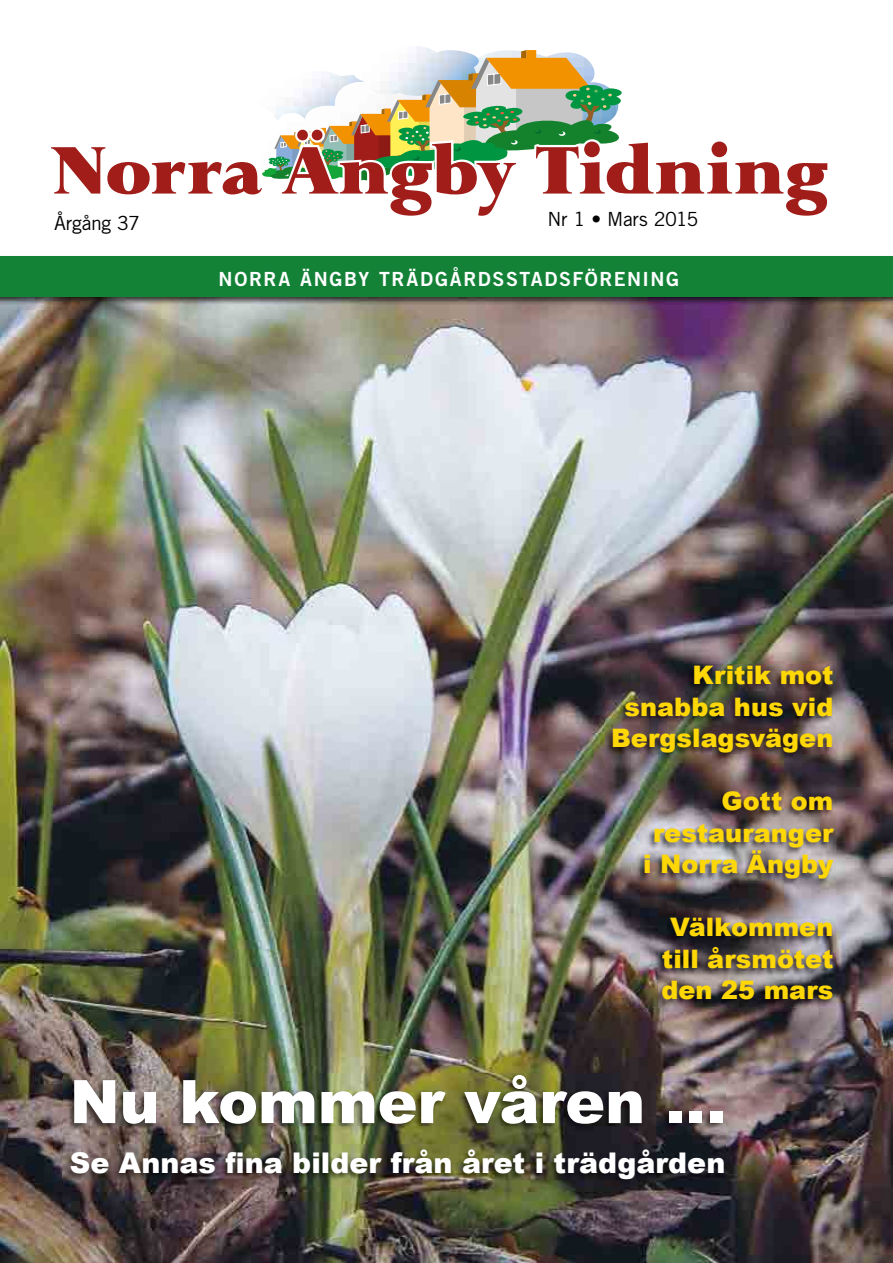
<style>
.page{position:relative;width:893px;height:1263px;background:#fff}
.page>*{position:absolute;margin:0;border:0;box-sizing:border-box;transform-origin:0 0}
.t1{font:900 76.5px "Lapidary 333 BT";letter-spacing:-.015em;color:#a11d1a}
.t2{font:900 60px "Arial";letter-spacing:-.005em;color:#fff}
.t3{font:900 28.5px "Arial";color:#fff}
.t4{font:900 25.5px/31.5px "Arial";color:#fed707;text-align:right}
.t5{font:19.5px "Trade Gothic LT Std Bd 2";letter-spacing:.085em;color:#fff}
.t6{font:19.5px "Trade Gothic LT Std";letter-spacing:-.015em;color:#000}
</style>
<div class="page">
<img style="left:0;top:305px;width:893px;height:958px">
<img style="left:63px;top:1073px;width:662px;height:113px">
<svg style="left:262px;top:46px;width:360px;height:135px"></svg>
<img style="left:0;top:297px;width:893px;height:8px">
<div style="left:0;top:256px;width:893px;height:41px;background:#138237"></div>
<img style="left:605px;top:665px;width:230px;height:342px">
<h1 class="t1" style="left:51px;top:125px;width:779px">Norra Ängby Tidning</h1>
<p class="t6" style="left:547px;top:207px;width:152px">Nr 1 • Mars 2015</p>
<p class="t6" style="left:54px;top:211px;width:88px">Årgång 37</p>
<p class="t5" style="left:219px;top:267px;width:462px">NORRA ÄNGBY TRÄDGÅRDSSTADSFÖRENING</p>
<p class="t4" style="left:611px;top:659px;width:224px">Kritik mot snabba hus vid<br>Bergslagsvägen</p>
<p class="t4" style="left:643px;top:785px;width:192px">Gott om restauranger i Norra Ängby</p>
<p class="t4" style="left:661px;top:911px;width:174px;text-align:center">Välkommen till årsmötet den 25 mars</p>
<h2 class="t2" style="left:70px;top:1058px;width:658px">Nu kommer våren ...</h2>
<p class="t3" style="left:70px;top:1142px;width:657px">Se Annas fina bilder från året i trädgården</p>
</div>
